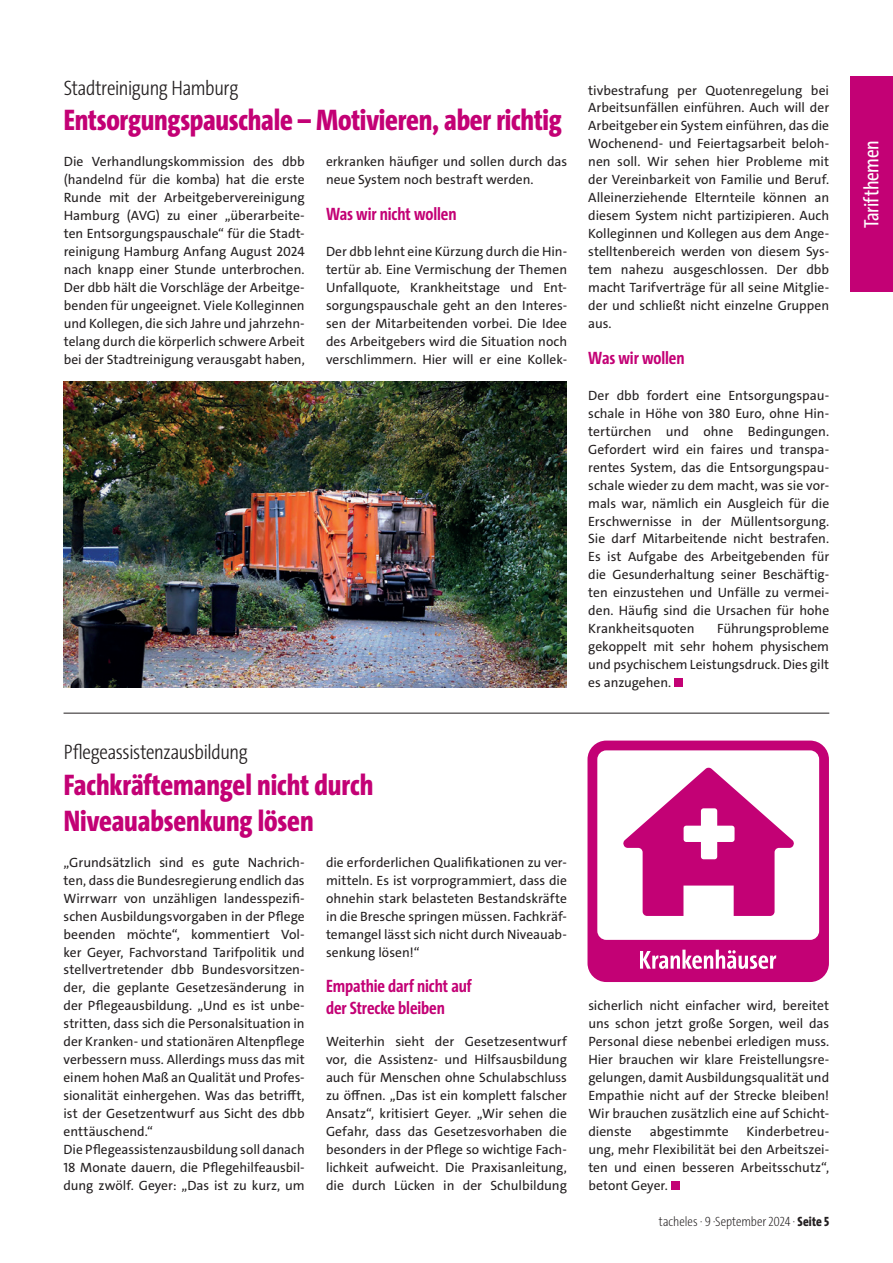
<style>
.page{position:relative;width:893px;height:1263px;background:#fff}
.page>*{position:absolute;margin:0;border:0;box-sizing:border-box;transform-origin:0 0}
._03a_Überschrift_20pt_Mag{font:800 30px/35.8px "The Sans Cd LF8";letter-spacing:-.005em;color:#c30175}
._02a_Dachzeile_14pt{font:300 21px "The Sans Cd LF3";letter-spacing:-.02em;color:#231f20}
._05_Fliesstext{font:21px "The Sans Cd LF5 Plain";letter-spacing:-.01em;color:#fff}
._06_Zw-Überschrift_12_Mag{font:700 18px/21.6px "The Sans Cd LF7";letter-spacing:-.005em;color:#c30175}
._05_Fliesstext-2{font:13.5px/18px "The Sans C4 s";color:#231f20;text-align:justify}
.t1{font:200 13.5px "The Sans Cd LF2";color:#231f20}
.s1{font-family:"The Sans Cd LF8";font-weight:800}
</style>
<div class="page">
<div style="left:850px;top:77px;width:43px;height:215px;background:#c30175"></div>
<hr style="left:64px;top:713px;width:765px;height:1px;background:#231f20">
<div style="left:674px;top:679px;width:9px;height:8px;background:#c30175"></div>
<div style="left:671px;top:1181px;width:8px;height:9px;background:#c30175"></div>
<svg style="left:587px;top:740px;width:242px;height:242px;background:#c6107d"></svg>
<svg style="left:640px;top:950px;width:136px;height:19px"></svg>
<svg style="left:594px;top:747px;width:228px;height:195px"></svg>
<img style="left:64px;top:382px;width:503px;height:305px">
<p class="_02a_Dachzeile_14pt" style="left:64px;top:74px;width:176px">Stadtreinigung Hamburg</p>
<p class="_03a_Überschrift_20pt_Mag" style="left:64px;top:101px;width:499px">Entsorgungspauschale – Motivieren, aber richtig</p>
<p class="_05_Fliesstext-2" style="left:64px;top:153px;width:242px">Die Verhandlungskommission des dbb (handelnd für die komba) hat die erste Runde mit der Arbeitgebervereinigung Hamburg (AVG) zu einer „überarbeite&shy;ten Entsorgungspauschale“ für die Stadt&shy;reinigung Hamburg Anfang August 2024 nach knapp einer Stunde unterbrochen.<br>Der dbb hält die Vorschläge der Arbeitge&shy;benden für ungeeignet. Viele Kolleginnen und Kollegen, die sich Jahre und jahrzehn&shy;telang durch die körperlich schwere Arbeit bei der Stadtreinigung verausgabt haben,</p>
<p class="_05_Fliesstext-2" style="left:326px;top:153px;width:243px">erkranken häufiger und sollen durch das neue System noch bestraft werden.</p>
<p class="_06_Zw-Überschrift_12_Mag" style="left:326px;top:203px;width:132px">Was wir nicht wollen</p>
<p class="_05_Fliesstext-2" style="left:326px;top:243px;width:243px">Der dbb lehnt eine Kürzung durch die Hin&shy;tertür ab. Eine Vermischung der Themen Unfallquote, Krankheitstage und Ent&shy;sorgungspauschale geht an den Interes&shy;sen der Mitarbeitenden vorbei. Die Idee des Arbeitgebers wird die Situation noch verschlimmern. Hier will er eine Kollek-</p>
<p class="_05_Fliesstext-2" style="left:588px;top:81px;width:242px">tivbestrafung per Quotenregelung bei Arbeitsunfällen einführen. Auch will der Arbeitgeber ein System einführen, das die Wochenend- und Feiertagsarbeit beloh&shy;nen soll. Wir sehen hier Probleme mit der Vereinbarkeit von Familie und Beruf.<br>Alleinerziehende Elternteile können an diesem System nicht partizipieren. Auch Kolleginnen und Kollegen aus dem Ange&shy;stelltenbereich werden von diesem Sys&shy;tem nahezu ausgeschlossen. Der dbb macht Tarifverträge für all seine Mitglie&shy;der und schließt nicht einzelne Gruppen aus.</p>
<p class="_06_Zw-Überschrift_12_Mag" style="left:588px;top:346px;width:98px">Was wir wollen</p>
<p class="_05_Fliesstext-2" style="left:588px;top:386px;width:242px">Der dbb fordert eine Entsorgungspau&shy;schale in Höhe von 380 Euro, ohne Hin&shy;tertürchen und ohne Bedingungen.<br>Gefordert wird ein faires und transpa&shy;rentes System, das die Entsorgungspau&shy;schale wieder zu dem macht, was sie vor&shy;mals war, nämlich ein Ausgleich für die Erschwernisse in der Müllentsorgung.<br>Sie darf Mitarbeitende nicht bestrafen.<br>Es ist Aufgabe des Arbeitgebenden für die Gesunderhaltung seiner Beschäftig&shy;ten einzustehen und Unfälle zu vermei&shy;den. Häufig sind die Ursachen für hohe Krankheitsquoten</p>
<p class="_05_Fliesstext-2" style="left:588px;top:620px;width:242px;text-indent:129px">Führungsprobleme gekoppelt mit sehr hohem physischem und psychischem Leistungsdruck. Dies gilt es anzugehen.</p>
<p class="_02a_Dachzeile_14pt" style="left:64px;top:738px;width:185px">Pflegeassistenzausbildung</p>
<p class="_03a_Überschrift_20pt_Mag" style="left:64px;top:766px;width:311px">Fachkräftemangel nicht durch<br>Niveauabsenkung lösen</p>
<p class="_05_Fliesstext-2" style="left:64px;top:853px;width:243px">„Grundsätzlich sind es gute Nachrich&shy;ten, dass die Bundesregierung endlich das Wirrwarr von unzähligen landesspezifi&shy;schen Ausbildungsvorgaben in der Pflege beenden möchte“, kommentiert Vol&shy;ker Geyer, Fachvorstand Tarifpolitik und stellvertretender dbb Bundesvorsitzen&shy;der, die geplante Gesetzesänderung in der Pflegeausbildung. „Und es ist unbe&shy;stritten, dass sich die Personalsituation in der Kranken- und stationären Altenpflege verbessern muss. Allerdings muss das mit einem hohen Maß an Qualität und Profes&shy;sionalität einhergehen. Was das betrifft, ist der Gesetzentwurf aus Sicht des dbb enttäuschend.“</p>
<p class="_05_Fliesstext-2" style="left:64px;top:1140px;width:243px">Die Pflegeassistenzausbildung soll danach 18 Monate dauern, die Pflegehilfeausbil&shy;dung zwölf. Geyer: „Das ist zu kurz, um</p>
<p class="_05_Fliesstext-2" style="left:326px;top:853px;width:242px">die erforderlichen Qualifikationen zu ver&shy;mitteln. Es ist vorprogrammiert, dass die ohnehin stark belasteten Bestandskräfte in die Bresche springen müssen. Fachkräf&shy;temangel lässt sich nicht durch Niveauab&shy;senkung lösen!“</p>
<p class="_06_Zw-Überschrift_12_Mag" style="left:326px;top:975px;width:147px">Empathie darf nicht auf der Strecke bleiben</p>
<p class="_05_Fliesstext-2" style="left:326px;top:1033px;width:242px">Weiterhin sieht der Gesetzesentwurf vor, die Assistenz- und Hilfsausbildung auch für Menschen ohne Schulabschluss zu öffnen. „Das ist ein komplett falscher Ansatz“, kritisiert Geyer. „Wir sehen die Gefahr, dass das Gesetzesvorhaben die besonders in der Pflege so wichtige Fach&shy;lichkeit aufweicht. Die Praxisanleitung, die durch Lücken in der Schulbildung</p>
<p class="_05_Fliesstext-2" style="left:588px;top:997px;width:242px">sicherlich nicht einfacher wird, bereitet uns schon jetzt große Sorgen, weil das Personal diese nebenbei erledigen muss.<br>Hier brauchen wir klare Freistellungsre&shy;gelungen, damit Ausbildungsqualität und Empathie nicht auf der Strecke bleiben!<br>Wir brauchen zusätzlich eine auf Schicht&shy;dienste</p>
<p class="_05_Fliesstext-2" style="left:588px;top:1122px;width:242px;text-indent:158px">Kinderbetreu&shy;ung, mehr Flexibilität bei den Arbeitszei&shy;ten und einen besseren Arbeitsschutz“, betont Geyer.</p>
<p class="_05_Fliesstext-2" style="left:650px;top:1122px;width:80px">abgestimmte</p>
<p class="t1" style="left:659px;top:1212px;width:172px">tacheles · 9 ·September 2024 · <span class="s1">Seite 5</span></p>
<p class="_05_Fliesstext" style="left:858px;top:228px;width:90px;rotate:-90deg">Tarifthemen</p>
</div>
